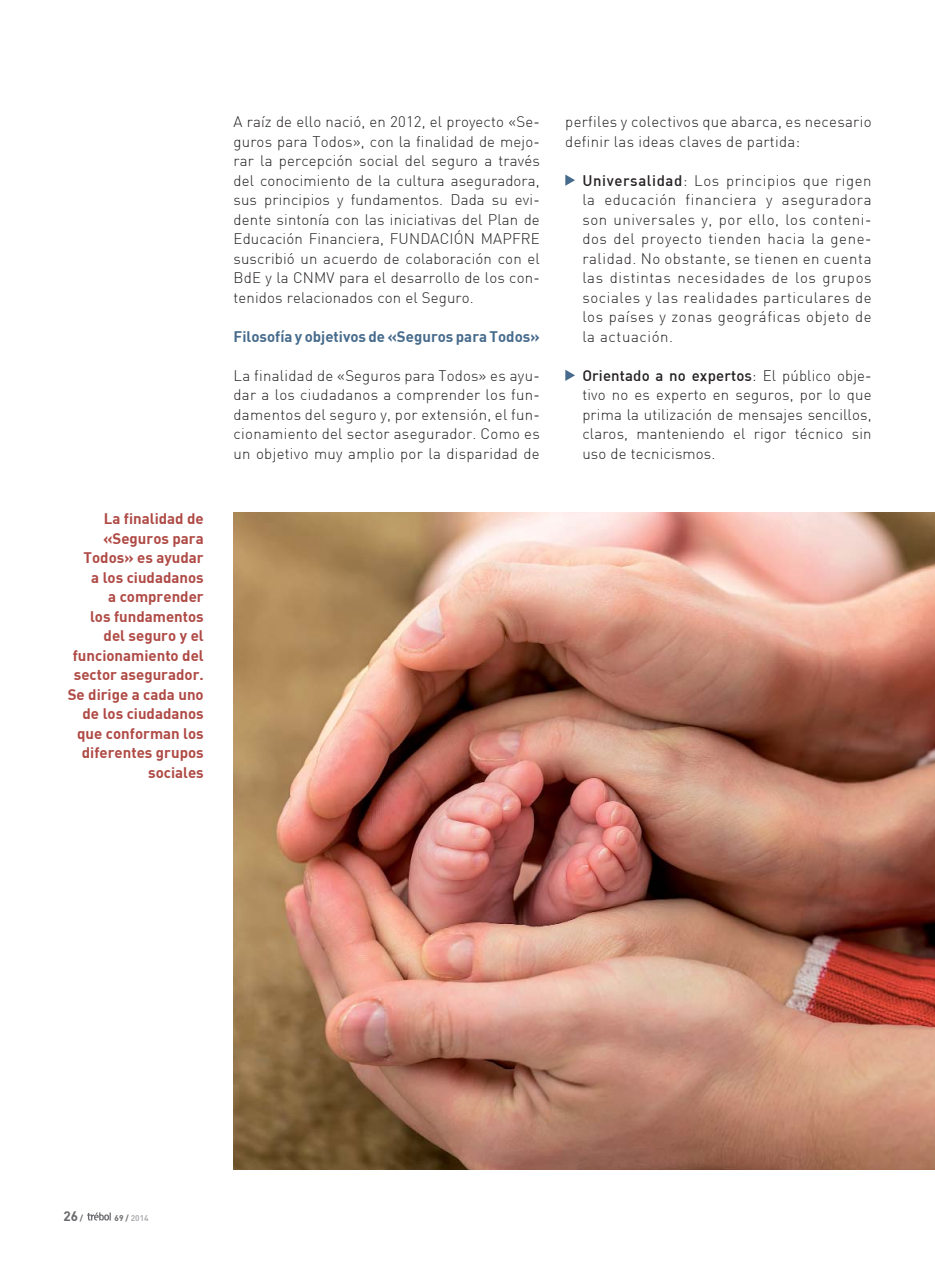
<style>
.page{position:relative;width:935px;height:1263px;background:#fff}
.page>*{position:absolute;margin:0;border:0;box-sizing:border-box;transform-origin:0 0}
.t1{font:300 15px/19.5px "DIN";letter-spacing:.02em;color:#231f20;text-align:justify}
.t2{font:700 15px/19.5px "DIN";color:#af4a45;text-align:right}
.t3{font:700 15px "DIN";color:#466b8c}
.t4{font:700 13.5px "DIN";color:#67686b}
.t5{font:700 8.25px "DIN";color:#aeb0b3}
.s1{font-weight:500}
.s2{font-size:8.25px}
.s3{color:#67686b}
</style>
<div class="page">
<svg style="left:87px;top:1212px;width:24px;height:8px"></svg>
<svg style="left:565px;top:174px;width:10px;height:12px"></svg>
<svg style="left:565px;top:369px;width:10px;height:12px"></svg>
<img style="left:233px;top:512px;width:702px;height:657px">
<p class="t2" style="left:68px;top:508px;width:138px">La finalidad de «Seguros para<br>Todos» es ayudar<br>a los ciudadanos<br>a comprender<br>los fundamentos del seguro y el funcionamiento del sector asegurador.<br>Se dirige a cada uno de los ciudadanos que conforman los diferentes grupos sociales</p>
<p class="t1" style="left:233px;top:112px;width:308px">A raíz de ello nació, en 2012, el proyecto «Se&shy;guros para Todos», con la finalidad de mejo&shy;rar la percepción social del seguro a través del conocimiento de la cultura aseguradora, sus principios y fundamentos. Dada su evi&shy;dente sintonía con las iniciativas del Plan de Educación Financiera, FUNDACIÓN MAPFRE suscribió un acuerdo de colaboración con el BdE y la CNMV para el desarrollo de los con&shy;tenidos relacionados con el Seguro.</p>
<p class="t3" style="left:233px;top:327px;width:308px">Filosofía y objetivos de «Seguros para Todos»</p>
<p class="t1" style="left:233px;top:366px;width:308px">La finalidad de «Seguros para Todos» es ayu&shy;dar a los ciudadanos a comprender los fun&shy;damentos del seguro y, por extensión, el fun&shy;cionamiento del sector asegurador. Como es un objetivo muy amplio por la disparidad de</p>
<p class="t1" style="left:565px;top:112px;width:308px">perfiles y colectivos que abarca, es necesario definir las ideas claves de partida:</p>
<p class="t1" style="left:582px;top:171px;width:291px"><span class="s1">Universalidad</span>: Los principios que rigen la educación financiera y aseguradora son universales y, por ello, los conteni&shy;dos del proyecto tienden hacia la gene&shy;ralidad. No obstante, se tienen en cuenta las distintas necesidades de los grupos sociales y las realidades particulares de los países y zonas geográficas objeto de la actuación.</p>
<p class="t1" style="left:582px;top:366px;width:291px"><span class="s1">Orientado a no expertos</span>: El público obje&shy;tivo no es experto en seguros, por lo que prima la utilización de mensajes sencillos, claros, manteniendo el rigor técnico sin uso de tecnicismos.</p>
<p class="t4" style="left:63px;top:1206px;width:21px">26 <span class="s2">/</span></p>
<p class="t5" style="left:115px;top:1211px;width:36px"><span class="s3">69 /</span> 2014</p>
</div>
